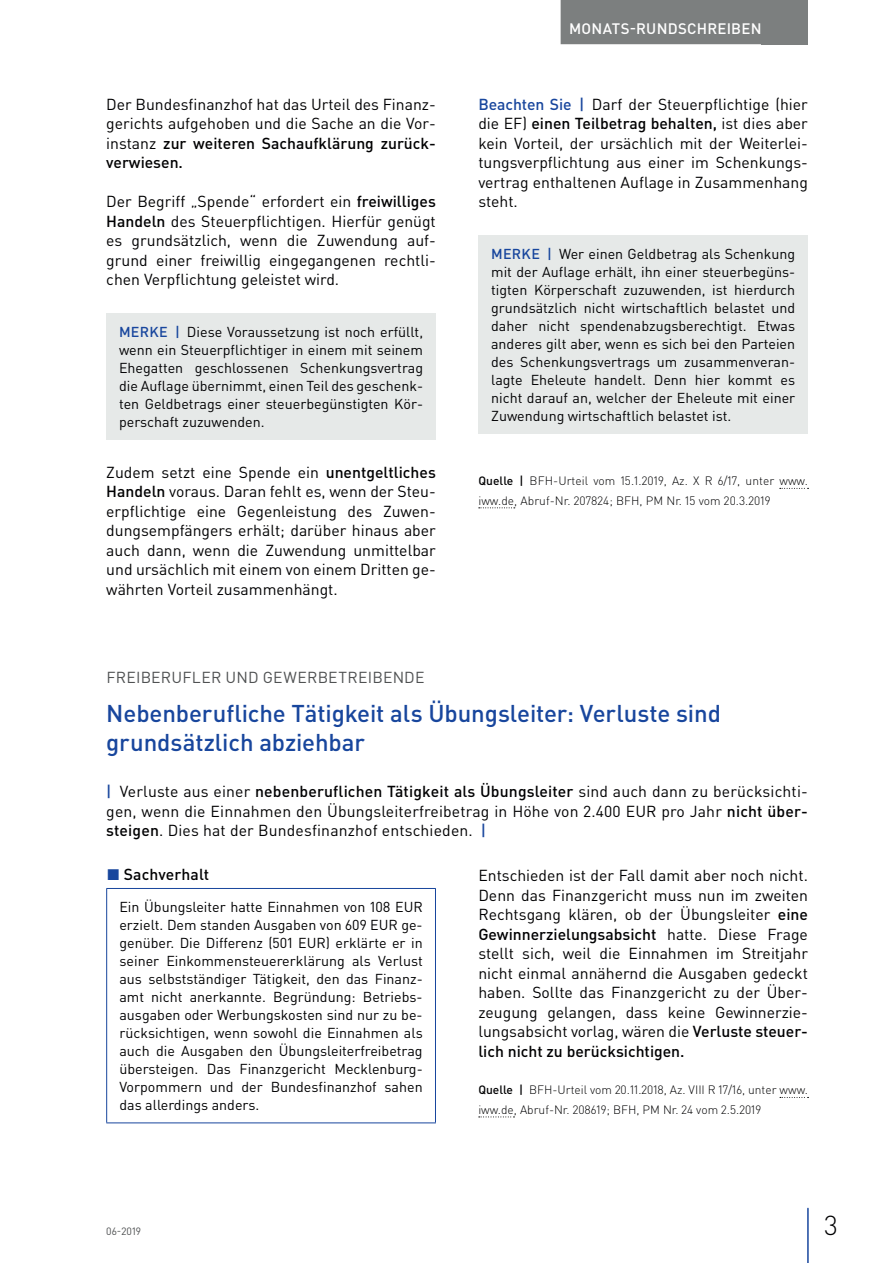
<style>
.page{position:relative;width:893px;height:1263px;background:#fff}
.page>*{position:absolute;margin:0;border:0;box-sizing:border-box;transform-origin:0 0}
.t1{font:300 27px "DIN Pro";color:#000002}
.t2{font:500 24px/28.5px "DIN Pro";letter-spacing:-.005em;color:#18469d}
.t3{font:15.75px/19.5px "DIN Pro";color:#000002;text-align:justify}
.t4{font:15.75px "DIN Pro";letter-spacing:.015em;color:#4f5152}
.t5{font:500 15.75px "DIN Pro";letter-spacing:.005em;color:#000002}
.t6{font:500 15px "DIN Pro";letter-spacing:.015em;color:#fff}
.t7{font:14.25px/18px "DIN Pro";color:#000002;text-align:justify}
.t8{font:300 12px/19.5px "DIN Pro";color:#000002}
.t9{font:10.5px "DIN Pro";color:#4f5152}
.s1{font-weight:500}
.s2{font-weight:500;color:#18469d}
.s3{color:#18469d}
</style>
<div class="page">
<div style="left:762px;top:0;width:46px;height:44px;background:#7c7f7f"></div>
<hr style="left:807px;top:1208px;width:2px;height:55px;background:#18469d">
<div style="left:561px;top:0;width:209px;height:44px;background:#7c7f7f"></div>
<div style="left:106px;top:313px;width:330px;height:126px;background:#e6e9e8"></div>
<svg style="left:780px;top:488px;width:28px;height:1px"></svg>
<svg style="left:479px;top:507px;width:36px;height:1px"></svg>
<div style="left:478px;top:235px;width:330px;height:198px;background:#e6e9e8"></div>
<hr style="left:106px;top:888px;width:330px;height:1px;background:#18469d">
<hr style="left:106px;top:889px;width:1px;height:233px;background:#18469d">
<hr style="left:435px;top:889px;width:1px;height:233px;background:#18469d">
<hr style="left:106px;top:1122px;width:330px;height:1px;background:#18469d">
<svg style="left:780px;top:1097px;width:28px;height:1px"></svg>
<svg style="left:479px;top:1116px;width:35px;height:1px"></svg>
<p class="t3" style="left:106px;top:94px;width:331px">Der Bundesfinanzhof hat das Urteil des Finanz&shy;gerichts aufgehoben und die Sache an die Vor&shy;instanz <span class="s1">zur weiteren Sachaufklärung zurück&shy;verwiesen.</span></p>
<p class="t3" style="left:106px;top:191px;width:331px">Der Begriff „Spende“ erfordert ein <span class="s1">freiwilliges Handeln</span> des Steuerpflichtigen. Hierfür genügt es grundsätzlich, wenn die Zuwendung auf&shy;grund einer freiwillig eingegangenen rechtli&shy;chen Verpflichtung geleistet wird.</p>
<p class="t7" style="left:119px;top:322px;width:306px"><span class="s2">MERKE |</span> Diese Voraussetzung ist noch erfüllt, wenn ein Steuerpflichtiger in einem mit seinem Ehegatten geschlossenen Schenkungsvertrag die Auflage übernimmt, einen Teil des geschenk&shy;ten Geldbetrags einer steuerbegünstigten Kör&shy;perschaft zuzuwenden.</p>
<p class="t3" style="left:106px;top:462px;width:331px">Zudem setzt eine Spende ein <span class="s1">unentgeltliches Handeln</span> voraus. Daran fehlt es, wenn der Steu&shy;erpflichtige eine Gegenleistung des Zuwen&shy;dungsempfängers erhält; darüber hinaus aber auch dann, wenn die Zuwendung unmittelbar und ursächlich mit einem von einem Dritten ge&shy;währten Vorteil zusammenhängt.</p>
<p class="t6" style="left:569px;top:18px;width:194px">MONATS-RUNDSCHREIBEN</p>
<p class="t3" style="left:478px;top:94px;width:331px"><span class="s2">Beachten Sie |</span> Darf der Steuerpflichtige (hier die EF) <span class="s1">einen Teilbetrag behalten,</span> ist dies aber kein Vorteil, der ursächlich mit der Weiterlei&shy;tungsverpflichtung aus einer im Schenkungs&shy;vertrag enthaltenen Auflage in Zusammenhang steht.</p>
<p class="t7" style="left:491px;top:244px;width:306px"><span class="s2">MERKE |</span> Wer einen Geldbetrag als Schenkung mit der Auflage erhält, ihn einer steuerbegüns&shy;tigten Körperschaft zuzuwenden, ist hierdurch grundsätzlich nicht wirtschaftlich belastet und daher nicht spendenabzugsberechtigt. Etwas anderes gilt aber, wenn es sich bei den Parteien des Schenkungsvertrags um zusammenveran&shy;lagte Eheleute handelt. Denn hier kommt es nicht darauf an, welcher der Eheleute mit einer Zuwendung wirtschaftlich belastet ist.</p>
<p class="t8" style="left:478px;top:471px;width:331px"><span class="s1">Quelle |</span> BFH-Urteil vom 15.1.2019, Az. X R 6/17, unter www. iww.de, Abruf-Nr. 207824; BFH, PM Nr. 15 vom 20.3.2019</p>
<p class="t4" style="left:106px;top:667px;width:320px">FREIBERUFLER UND GEWERBETREIBENDE</p>
<h2 class="t2" style="left:106px;top:698px;width:616px">Nebenberufliche Tätigkeit als Übungsleiter: Verluste sind grundsätzlich abziehbar</h2>
<p class="t3" style="left:106px;top:781px;width:703px"><span class="s2">|</span> Verluste aus einer <span class="s1">nebenberuflichen Tätigkeit als Übungsleiter</span> sind auch dann zu berücksichti&shy;gen, wenn die Einnahmen den Übungsleiterfreibetrag in Höhe von 2.400 EUR pro Jahr <span class="s1">nicht über&shy;steigen</span>. Dies hat der Bundesfinanzhof entschieden. <span class="s2">|</span></p>
<p class="t5" style="left:107px;top:863px;width:104px"><span class="s3">◼</span> Sachverhalt</p>
<p class="t7" style="left:119px;top:897px;width:305px">Ein Übungsleiter hatte Einnahmen von 108 EUR erzielt. Dem standen Ausgaben von 609 EUR ge&shy;genüber. Die Differenz (501 EUR) erklärte er in seiner Einkommensteuererklärung als Verlust aus selbstständiger Tätigkeit, den das Finanz&shy;amt nicht anerkannte. Begründung: Betriebs&shy;ausgaben oder Werbungskosten sind nur zu be&shy;rücksichtigen, wenn sowohl die Einnahmen als auch die Ausgaben den Übungsleiterfreibetrag übersteigen. Das Finanzgericht Mecklenburg-Vorpommern und der Bundesfinanzhof sahen das allerdings anders.</p>
<p class="t3" style="left:478px;top:865px;width:331px">Entschieden ist der Fall damit aber noch nicht.<br>Denn das Finanzgericht muss nun im zweiten Rechtsgang klären, ob der Übungsleiter <span class="s1">eine Gewinnerzielungsabsicht</span> hatte. Diese Frage stellt sich, weil die Einnahmen im Streitjahr nicht einmal annähernd die Ausgaben gedeckt haben. Sollte das Finanzgericht zu der Über&shy;zeugung gelangen, dass keine Gewinnerzie&shy;lungsabsicht vorlag, wären die <span class="s1">Verluste steuer&shy;lich nicht zu berücksichtigen.</span></p>
<p class="t8" style="left:478px;top:1080px;width:331px"><span class="s1">Quelle |</span> BFH-Urteil vom 20.11.2018, Az. VIII R 17/16, unter www. iww.de, Abruf-Nr. 208619; BFH, PM Nr. 24 vom 2.5.2019</p>
<p class="t9" style="left:106px;top:1224px;width:36px">06-2019</p>
<h1 class="t1" style="left:824px;top:1207px;width:15px">3</h1>
</div>
